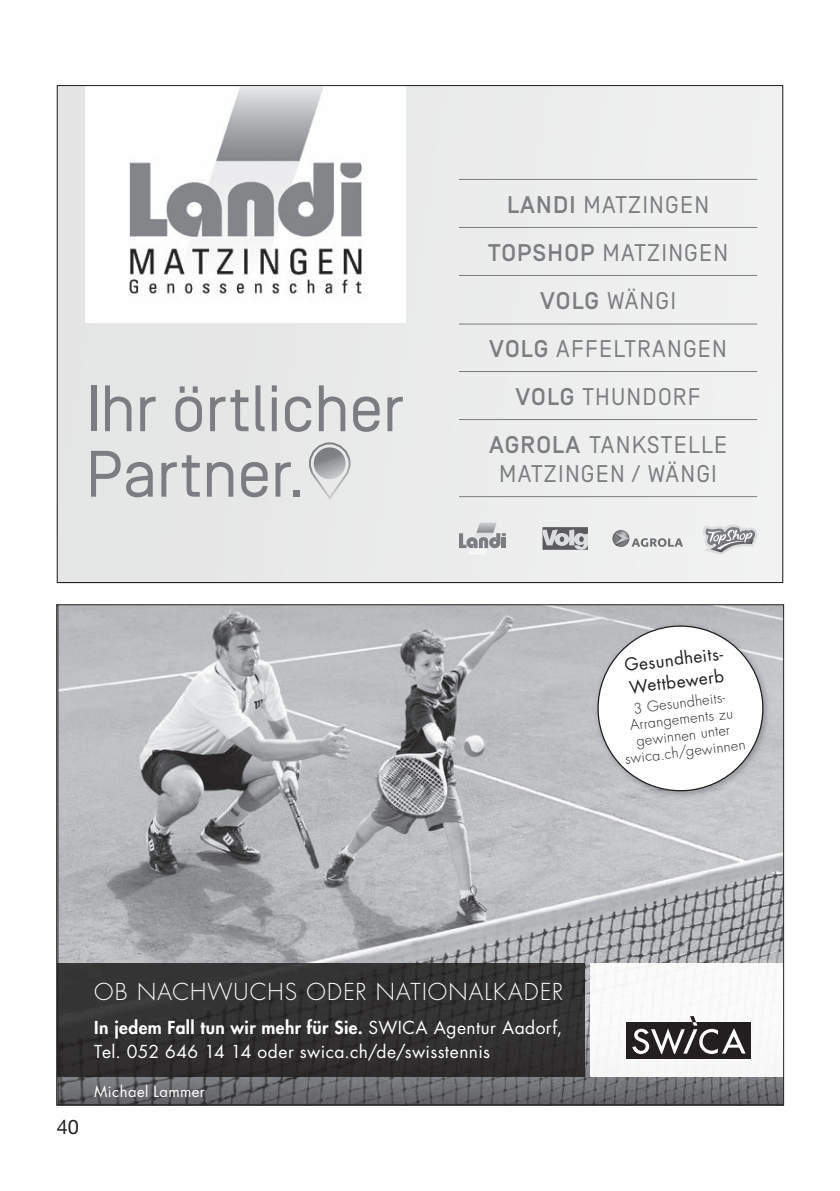
<style>
.page{position:relative;width:840px;height:1191px;background:#fff}
.page>*{position:absolute;margin:0;border:0;box-sizing:border-box;transform-origin:0 0}
.t1{font:65.4px/65.4px "Simplon Norm";letter-spacing:-.01em;color:#7b7d80}
.t2{font:24px/48px "Simplon Norm";letter-spacing:.05em;color:#7b7d80;text-align:center}
.t3{font:300 22.8px "Futura Std";letter-spacing:.05em;color:#fff}
.t4{font:20px "Helvetica Neue";color:#231f20}
.t5{font:17.4px/23.8px "Futura Std";letter-spacing:.02em;color:#fff}
.t6{font:17px/22.6px "Futura Std";color:#231f20}
.t7{font:14.8px "Futura Std";letter-spacing:.025em;color:#fff}
.t8{font:300 14.2px/16.4px "Futura Std";color:#231f20;text-align:center}
.s1{font-weight:500}
.s2{font-weight:800}
</style>
<div class="page">
<svg style="left:58px;top:606px;width:723px;height:497px;background:#9e9fa1"></svg>
<div style="left:59px;top:87px;width:721px;height:494px;background:#ebecec"></div>
<hr style="left:458px;top:179px;width:298px;height:1px;background:#7b7d80">
<hr style="left:458px;top:227px;width:298px;height:1px;background:#7b7d80">
<hr style="left:458px;top:275px;width:298px;height:1px;background:#7b7d80">
<hr style="left:458px;top:323px;width:298px;height:1px;background:#7b7d80">
<hr style="left:458px;top:371px;width:298px;height:1px;background:#7b7d80">
<hr style="left:458px;top:419px;width:298px;height:1px;background:#7b7d80">
<hr style="left:458px;top:496px;width:298px;height:1px;background:#7b7d80">
<img style="left:612px;top:530px;width:17px;height:2px">
<svg style="left:612px;top:532px;width:70px;height:15px"></svg>
<svg style="left:458px;top:522px;width:48px;height:32px;background:#c5c5c7"></svg>
<svg style="left:702px;top:524px;width:55px;height:31px"></svg>
<div style="left:542px;top:527px;width:45px;height:23px;background:#5c5c5f"></div>
<svg style="left:542px;top:529px;width:45px;height:21px"></svg>
<svg style="left:309px;top:441px;width:42px;height:60px;background:#c6c7c9"></svg>
<img style="left:86px;top:87px;width:319px;height:236px">
<h1 class="t1" style="left:86px;top:377px;width:319px">Ihr örtlicher<br>Partner.</h1>
<p class="t2" style="left:488px;top:181px;width:241px"><span class="s1">LANDI</span> MATZINGEN<br><span class="s1">TOPSHOP</span> MATZINGEN<br><span class="s1">VOLG</span> WÄNGI<br><span class="s1">VOLG</span> AFFELTRANGEN<br><span class="s1">VOLG</span> THUNDORF<br><span class="s1">AGROLA</span> TANKSTELLE</p>
<p class="t2" style="left:499px;top:450px;width:219px">MATZINGEN / WÄNGI</p>
<p class="t6" style="left:623px;top:654px;width:105px;rotate:-7deg">Gesundheits-<br>Wettbewerb</p>
<p class="t8" style="left:617px;top:702px;width:123px;rotate:-7deg">3 Gesundheits-<br>Arrangements zu gewinnen unter swica.ch/gewinnen</p>
<p class="t4" style="left:57px;top:1115px;width:24px">40</p>
<p class="t3" style="left:94px;top:977px;width:470px">OB NACHWUCHS ODER NATIONALKADER</p>
<p class="t5" style="left:94px;top:1015px;width:469px"><span class="s2">In jedem Fall tun wir mehr für Sie.</span> SWICA Agentur Aadorf,<br>Tel. 052 646 14 14 oder swica.ch/de/swisstennis</p>
<p class="t7" style="left:94px;top:1081px;width:112px">Michael Lammer</p>
</div>
